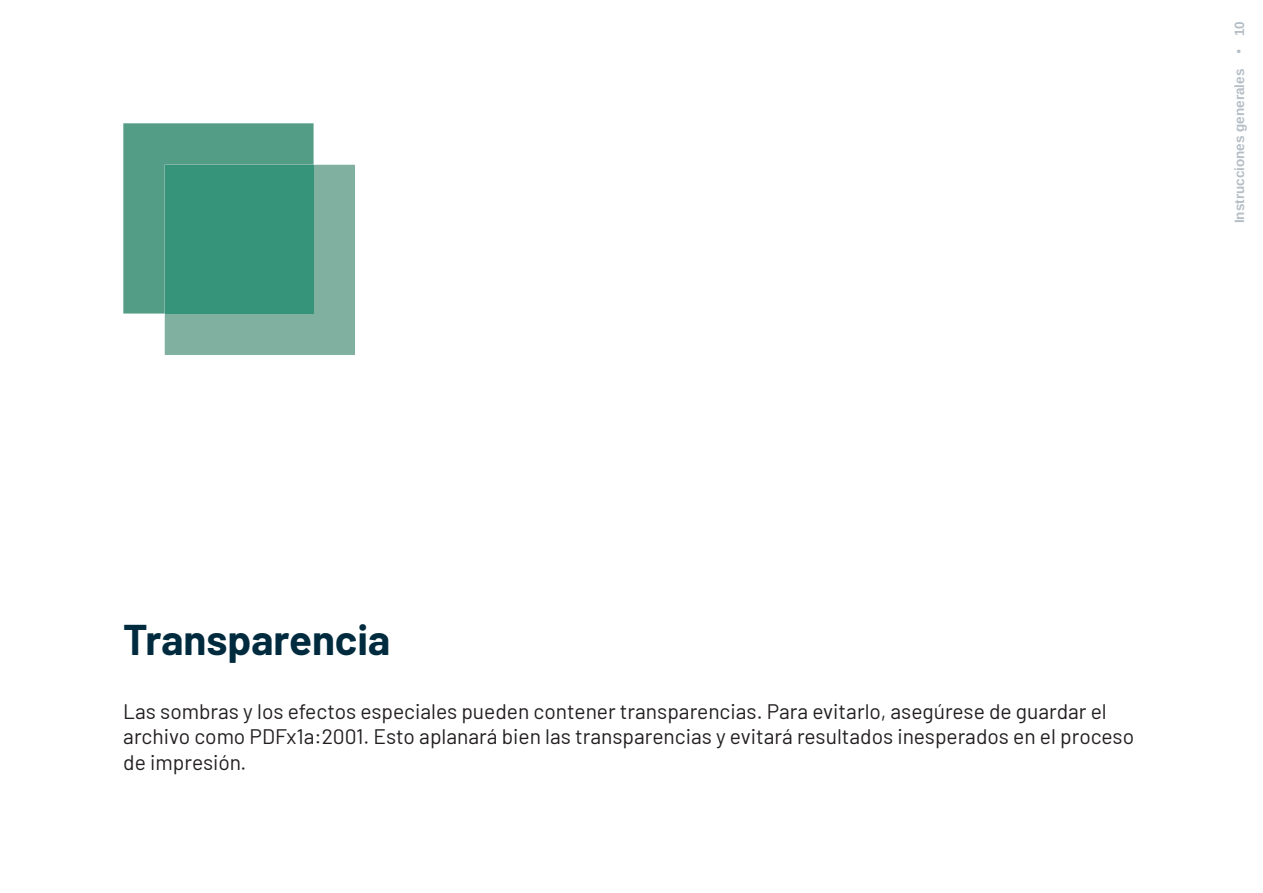
<style>
.page{position:relative;width:1263px;height:893px;background:#fff}
.page>*{position:absolute;margin:0;border:0;box-sizing:border-box;transform-origin:0 0}
.t1{font:700 42px "Barlow";color:#002b3f}
.t2{font:21px/25.2px "Barlow";color:#231f20}
.t3{font:700 13.5px "Arimo";color:#b5bec6}
</style>
<div class="page">
<svg style="left:123px;top:123px;width:232px;height:232px;background:#7ab09f"></svg>
<div style="left:165px;top:165px;width:149px;height:149px;background:#36947a"></div>
<p class="t3" style="left:1230px;top:223px;width:204px;rotate:-90deg">Instrucciones generales <sup>•</sup> 10</p>
<h1 class="t1" style="left:123px;top:609px;width:269px">Transparencia</h1>
<p class="t2" style="left:123px;top:697px;width:1012px">Las sombras y los efectos especiales pueden contener transparencias. Para evitarlo, asegúrese de guardar el archivo como PDFx1a:2001. Esto aplanará bien las transparencias y evitará resultados inesperados en el proceso de impresión.</p>
</div>
